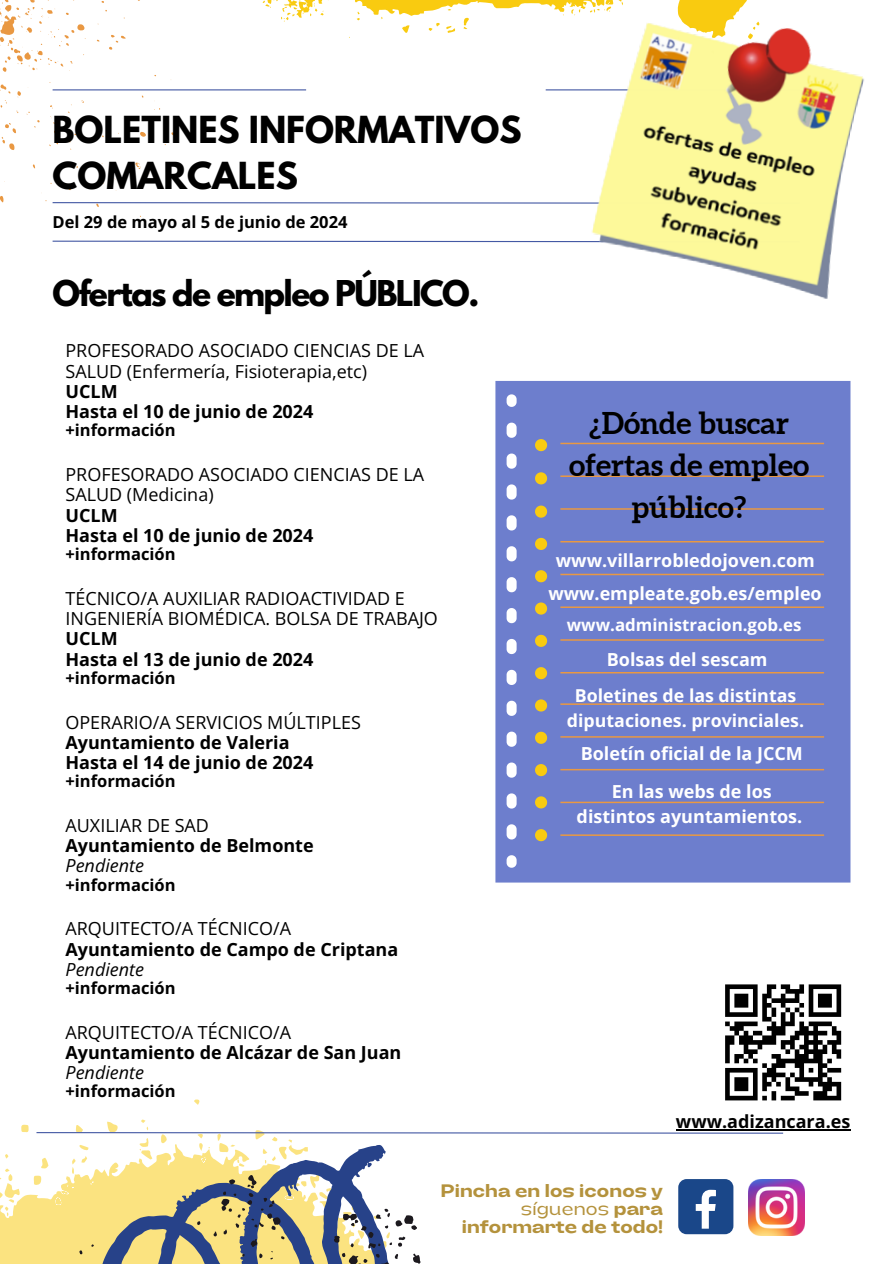
<style>
.page{position:relative;width:894px;height:1264px;background:#fff}
.page>*{position:absolute;margin:0;border:0;box-sizing:border-box;transform-origin:0 0}
.t1{font:700 33px/46.2px "League Spartan";color:#000}
.t2{font:700 31.5px "League Spartan";letter-spacing:-.05em;color:#000}
.t3{font:700 30px/41.7px "Aleo";color:#000;text-align:center}
.t4{font:18px/20.2px "Open Sans";color:#000}
.t5{font:700 18px/20.2px "Open Sans";color:#000}
.t6{font:700 18px/24.8px "Open Sans";color:#fff;text-align:center}
.t7{font:700 expanded 18px/18px "Lazord";letter-spacing:-.03em;color:#b4923c;text-align:right}
.t8{font:italic 18px "Open Sans";color:#000}
.t9{font:700 17.85px/24.8px "Open Sans";color:#fff;text-align:center}
.t10{font:700 16.95px "Open Sans";color:#fff}
.t11{font:700 16.5px "Open Sans";color:#000}
.s1{font-weight:400;font-style:italic}
.s2{font-weight:400}
</style>
<div class="page">
<svg style="left:0;top:1099px;width:200px;height:164px"></svg>
<svg style="left:73px;top:1127px;width:348px;height:136px"></svg>
<svg style="left:262px;top:0;width:316px;height:38px"></svg>
<svg style="left:109px;top:35px;width:17px;height:15px"></svg>
<svg style="left:0;top:0;width:86px;height:72px"></svg>
<svg style="left:0;top:84px;width:10px;height:9px"></svg>
<svg style="left:17px;top:91px;width:4px;height:7px"></svg>
<svg style="left:27px;top:112px;width:13px;height:16px"></svg>
<svg style="left:140px;top:131px;width:6px;height:6px"></svg>
<svg style="left:171px;top:132px;width:5px;height:4px"></svg>
<svg style="left:2px;top:123px;width:14px;height:27px"></svg>
<svg style="left:135px;top:162px;width:6px;height:7px"></svg>
<svg style="left:0;top:196px;width:3px;height:6px"></svg>
<hr style="left:53px;top:89px;width:253px;height:1px;background:#4459a4">
<hr style="left:545px;top:89px;width:254px;height:1px;background:#4459a4">
<svg style="left:45px;top:200px;width:533px;height:7px"></svg>
<svg style="left:52px;top:240px;width:526px;height:3px"></svg>
<svg style="left:35px;top:1131px;width:749px;height:3px"></svg>
<img style="left:578px;top:0;width:286px;height:299px">
<img style="left:748px;top:1179px;width:56px;height:56px">
<svg style="left:725px;top:984px;width:115px;height:116px"></svg>
<div style="left:780px;top:1095px;width:14px;height:5px;background:#000"></div>
<div style="left:813px;top:1095px;width:27px;height:5px;background:#000"></div>
<div style="left:678px;top:1178px;width:55px;height:56px;background:#1a4789;border-radius:8px"></div>
<svg style="left:695px;top:1189px;width:20px;height:39px"></svg>
<div style="left:495px;top:381px;width:354px;height:501px;background:#6d7ecd"></div>
<hr style="left:560px;top:475px;width:263px;height:2px;background:#e99842">
<hr style="left:560px;top:443px;width:263px;height:1px;background:#e99842">
<hr style="left:560px;top:508px;width:263px;height:1px;background:#e99842">
<hr style="left:560px;top:541px;width:263px;height:1px;background:#e99842">
<hr style="left:560px;top:573px;width:263px;height:2px;background:#e99842">
<hr style="left:560px;top:606px;width:263px;height:2px;background:#e99842">
<hr style="left:560px;top:639px;width:263px;height:1px;background:#e99842">
<hr style="left:560px;top:672px;width:263px;height:1px;background:#e99842">
<hr style="left:560px;top:736px;width:263px;height:1px;background:#e99842">
<hr style="left:560px;top:703px;width:263px;height:2px;background:#e99842">
<hr style="left:560px;top:769px;width:263px;height:1px;background:#e99842">
<hr style="left:560px;top:801px;width:263px;height:2px;background:#e99842">
<hr style="left:560px;top:834px;width:263px;height:2px;background:#e99842">
<svg style="left:535px;top:439px;width:12px;height:402px;background:#989592"></svg>
<hr style="left:675px;top:1129px;width:175px;height:1px;background:#000">
<p class="t1" style="left:53px;top:111px;width:470px">BOLETINES INFORMATIVOS<br>COMARCALES</p>
<p class="t11" style="left:53px;top:210px;width:296px">Del 29 de mayo al 5 de junio de 2024</p>
<p class="t2" style="left:53px;top:277px;width:428px">Ofertas de empleo PÚBLICO.</p>
<h2 class="t4" style="left:65px;top:340px;width:360px">PROFESORADO ASOCIADO CIENCIAS DE LA<br>SALUD (Enfermería, Fisioterapia,etc)</h2>
<h3 class="t5" style="left:65px;top:381px;width:54px">UCLM</h3>
<h3 class="t5" style="left:65px;top:401px;width:249px">Hasta el 10 de junio de 2024</h3>
<h3 class="t11" style="left:65px;top:418px;width:112px">+información</h3>
<h3 class="t4" style="left:65px;top:464px;width:360px">PROFESORADO ASOCIADO CIENCIAS DE LA<br>SALUD (Medicina)</h3>
<h3 class="t5" style="left:65px;top:504px;width:54px">UCLM</h3>
<h3 class="t5" style="left:65px;top:524px;width:249px">Hasta el 10 de junio de 2024</h3>
<h3 class="t11" style="left:65px;top:542px;width:112px">+información</h3>
<p class="t4" style="left:65px;top:587px;width:374px">TÉCNICO/A AUXILIAR RADIOACTIVIDAD E<br>INGENIERÍA BIOMÉDICA. BOLSA DE TRABAJO</p>
<p class="t5" style="left:65px;top:628px;width:54px">UCLM</p>
<p class="t5" style="left:65px;top:648px;width:249px">Hasta el 13 de junio de 2024</p>
<p class="t11" style="left:65px;top:666px;width:112px">+información</p>
<p class="t4" style="left:65px;top:711px;width:297px">OPERARIO/A SERVICIOS MÚLTIPLES</p>
<p class="t5" style="left:65px;top:731px;width:225px">Ayuntamiento de Valeria</p>
<p class="t5" style="left:65px;top:752px;width:249px">Hasta el 14 de junio de 2024</p>
<p class="t11" style="left:65px;top:769px;width:112px">+información</p>
<p class="t4" style="left:65px;top:814px;width:145px">AUXILIAR DE SAD</p>
<p class="t5" style="left:65px;top:835px;width:250px">Ayuntamiento de Belmonte</p>
<p class="t8" style="left:65px;top:853px;width:80px">Pendiente</p>
<p class="t11" style="left:65px;top:872px;width:112px">+información</p>
<p class="t4" style="left:65px;top:918px;width:227px">ARQUITECTO/A TÉCNICO/A</p>
<p class="t5" style="left:65px;top:938px;width:334px">Ayuntamiento de Campo de Criptana<br><span class="s1">Pendiente</span></p>
<p class="t11" style="left:65px;top:976px;width:112px">+información</p>
<p class="t4" style="left:65px;top:1021px;width:227px">ARQUITECTO/A TÉCNICO/A</p>
<p class="t5" style="left:65px;top:1042px;width:337px">Ayuntamiento de Alcázar de San Juan</p>
<p class="t8" style="left:65px;top:1060px;width:80px">Pendiente</p>
<p class="t11" style="left:65px;top:1079px;width:112px">+información</p>
<p class="t3" style="left:569px;top:402px;width:241px">¿Dónde buscar ofertas de empleo público?</p>
<h1 class="t6" style="left:555px;top:547px;width:260px">www.villarrobledojoven.com</h1>
<h3 class="t6" style="left:548px;top:580px;width:275px">www.empleate.gob.es/empleo</h3>
<h2 class="t10" style="left:566px;top:613px;width:236px">www.administracion.gob.es</h2>
<p class="t6" style="left:606px;top:646px;width:162px">Bolsas del sescam</p>
<p class="t9" style="left:566px;top:682px;width:238px">Boletines de las distintas diputaciones. provinciales.</p>
<p class="t6" style="left:580px;top:741px;width:224px">Boletín oficial de la JCCM</p>
<p class="t6" style="left:576px;top:779px;width:227px">En las webs de los distintos ayuntamientos.</p>
<p class="t5" style="left:675px;top:1110px;width:176px">www.adizancara.es</p>
<p class="t7" style="left:440px;top:1181px;width:224px">Pincha en los iconos y <span class="s2">síguenos</span> para informarte de todo!</p>
</div>
